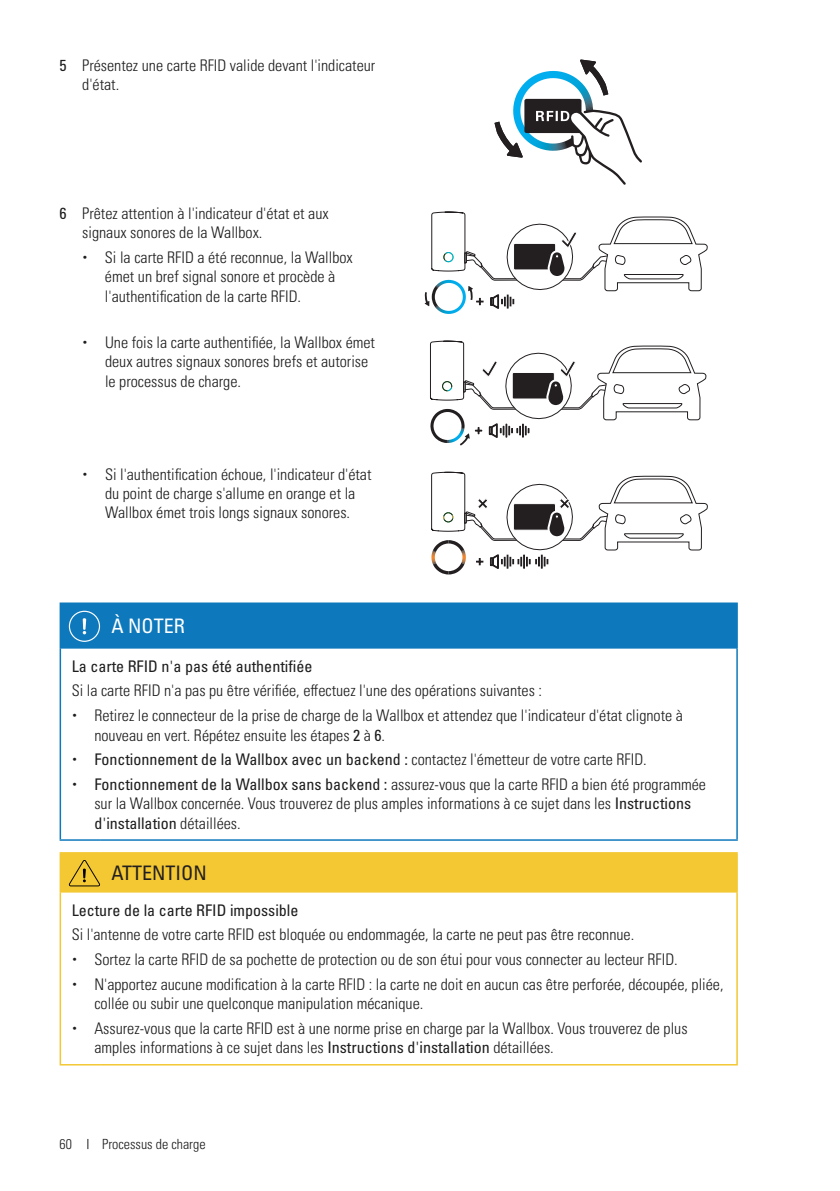
<style>
.page{position:relative;width:840px;height:1191px;background:#fff}
.page>*{position:absolute;margin:0;border:0;box-sizing:border-box;transform-origin:0 0}
.t1{font:condensed 20px "Univers LT Pro";color:#231f20}
.t2{font:condensed 20px "Univers LT Pro";color:#fff}
.t3{font:300 condensed 16px/19.2px "Univers LT Pro";color:#1d1d1d}
.t4{font:condensed 16px "Univers LT Pro";color:#1d1d1d}
.t5{font:300 condensed 14px "Univers LT Pro";color:#1d1d1d}
.s1{font-weight:400}
</style>
<div class="page">
<svg style="left:494px;top:60px;width:147px;height:125px"></svg>
<svg style="left:424px;top:211px;width:283px;height:103px"></svg>
<svg style="left:430px;top:341px;width:275px;height:104px"></svg>
<svg style="left:431px;top:472px;width:276px;height:102px"></svg>
<hr style="left:60px;top:602px;width:40px;height:2px;background:#0e78bc">
<hr style="left:100px;top:602px;width:637px;height:2px;background:#0e78bc">
<hr style="left:736px;top:604px;width:1px;height:44px;background:#0e78bc">
<hr style="left:60px;top:648px;width:1px;height:191px;background:#0e78bc">
<hr style="left:736px;top:648px;width:1px;height:191px;background:#0e78bc">
<hr style="left:60px;top:839px;width:40px;height:1px;background:#0e78bc">
<hr style="left:100px;top:839px;width:637px;height:1px;background:#0e78bc">
<div style="left:60px;top:604px;width:676px;height:44px;background:#0e78bc"></div>
<hr style="left:60px;top:852px;width:40px;height:1px;background:#f3c832">
<hr style="left:100px;top:852px;width:637px;height:1px;background:#f3c832">
<hr style="left:736px;top:853px;width:1px;height:39px;background:#f3c832">
<hr style="left:60px;top:892px;width:1px;height:172px;background:#f3c832">
<hr style="left:736px;top:892px;width:1px;height:172px;background:#f3c832">
<hr style="left:60px;top:1064px;width:40px;height:1px;background:#f3c832">
<hr style="left:100px;top:1064px;width:637px;height:1px;background:#f3c832">
<div style="left:60px;top:853px;width:676px;height:39px;background:#f3c832"></div>
<p class="t3" style="left:82px;top:55px;width:294px;text-indent:-23px"><span class="s1">5</span> Présentez une carte RFID valide devant l'indicateur d'état.</p>
<p class="t3" style="left:82px;top:203px;width:248px;text-indent:-23px"><span class="s1">6</span> Prêtez attention à l'indicateur d'état et aux signaux sonores de la Wallbox.</p>
<p class="t3" style="left:105px;top:247px;width:249px">Si la carte RFID a été reconnue, la Wallbox émet un bref signal sonore et procède à l'authentification de la carte RFID.</p>
<p class="t3" style="left:105px;top:332px;width:271px">Une fois la carte authentifiée, la Wallbox émet deux autres signaux sonores brefs et autorise le processus de charge.</p>
<p class="t3" style="left:105px;top:464px;width:268px">Si l'authentification échoue, l'indicateur d'état du point de charge s'allume en orange et la<br>Wallbox émet trois longs signaux sonores.</p>
<p class="t2" style="left:111px;top:613px;width:75px">À NOTER</p>
<p class="t4" style="left:72px;top:655px;width:242px">La carte RFID n'a pas été authentifiée</p>
<p class="t3" style="left:94px;top:677px;width:589px;line-height:24.8px;text-indent:-23px">Si la carte RFID n'a pas pu être vérifiée, effectuez l'une des opérations suivantes :<br>Retirez le connecteur de la prise de charge de la Wallbox et attendez que l'indicateur d'état clignote à</p>
<p class="t3" style="left:94px;top:721px;width:612px;line-height:24.8px">nouveau en vert. Répétez ensuite les étapes <span class="s1">2</span> à <span class="s1">6</span>.<br><span class="s1">Fonctionnement de la Wallbox avec un backend :</span> contactez l'émetteur de votre carte RFID.<br><span class="s1">Fonctionnement de la Wallbox sans backend :</span> assurez-vous que la carte RFID a bien été programmée</p>
<p class="t3" style="left:94px;top:793px;width:598px">sur la Wallbox concernée. Vous trouverez de plus amples informations à ce sujet dans les <span class="s1">Instructions d'installation</span> détaillées.</p>
<p class="t1" style="left:111px;top:860px;width:97px">ATTENTION</p>
<p class="t4" style="left:72px;top:899px;width:228px">Lecture de la carte RFID impossible</p>
<p class="t3" style="left:94px;top:921px;width:630px;line-height:24.8px;text-indent:-23px">Si l'antenne de votre carte RFID est bloquée ou endommagée, la carte ne peut pas être reconnue.<br>Sortez la carte RFID de sa pochette de protection ou de son étui pour vous connecter au lecteur RFID.<br>N'apportez aucune modification à la carte RFID : la carte ne doit en aucun cas être perforée, découpée, pliée,</p>
<p class="t3" style="left:94px;top:990px;width:594px;line-height:24.8px">collée ou subir une quelconque manipulation mécanique.<br>Assurez-vous que la carte RFID est à une norme prise en charge par la Wallbox. Vous trouverez de plus</p>
<p class="t3" style="left:94px;top:1037px;width:460px">amples informations à ce sujet dans les <span class="s1">Instructions d'installation</span> détaillées.</p>
<p class="t5" style="left:60px;top:1134px;width:14px">60</p>
<p class="t5" style="left:102px;top:1134px;width:105px">Processus de charge</p>
</div>
